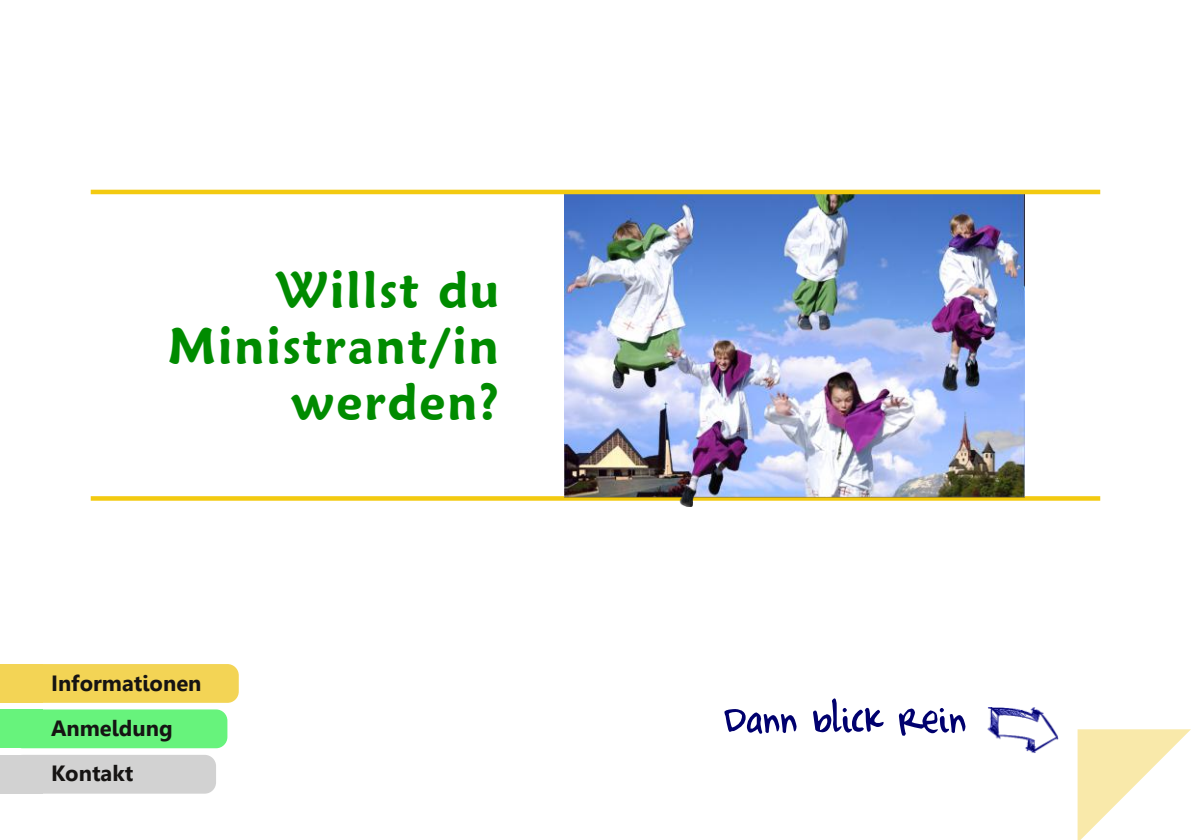
<style>
.page{position:relative;width:1191px;height:840px;background:#fff}
.page>*{position:absolute;margin:0;border:0;box-sizing:border-box;transform-origin:0 0}
.t1{font:600 50.6px/56px "Maiandra GD";letter-spacing:.05em;color:#008b00;text-align:right;scale:.94 1}
.t2{font:50px "Completein Him";color:#00006e}
.t3{font:700 22px "Gisha";color:#161413}
</style>
<div class="page">
<div style="left:0;top:663px;width:43px;height:39px;background:#f3d455"></div>
<div style="left:23px;top:663px;width:216px;height:39px;background:#f3d455;border-radius:11px"></div>
<div style="left:0;top:754px;width:43px;height:39px;background:#d2d2d2"></div>
<div style="left:11px;top:754px;width:205px;height:39px;background:#d2d2d2;border-radius:11px"></div>
<div style="left:0;top:709px;width:43px;height:38px;background:#67f37c"></div>
<div style="left:11px;top:709px;width:216px;height:38px;background:#67f37c;border-radius:11px"></div>
<svg style="left:1077px;top:729px;width:114px;height:110px"></svg>
<img style="left:987px;top:707px;width:71px;height:46px">
<svg style="left:91px;top:496px;width:1009px;height:4px;fill:#f3ca10"></svg>
<img style="left:564px;top:194px;width:460px;height:312px">
<div style="left:91px;top:189px;width:1009px;height:5px;background:#f3ca10"></div>
<h1 class="t1" style="left:168px;top:262px;width:353px">Willst du<br>Ministrant/in werden?</h1>
<p class="t3" style="left:51px;top:670px;width:152px">Informationen</p>
<p class="t3" style="left:51px;top:715px;width:123px">Anmeldung</p>
<p class="t3" style="left:51px;top:760px;width:84px">Kontakt</p>
<h2 class="t2" style="left:724px;top:694px;width:243px">Dann blick rein</h2>
</div>
